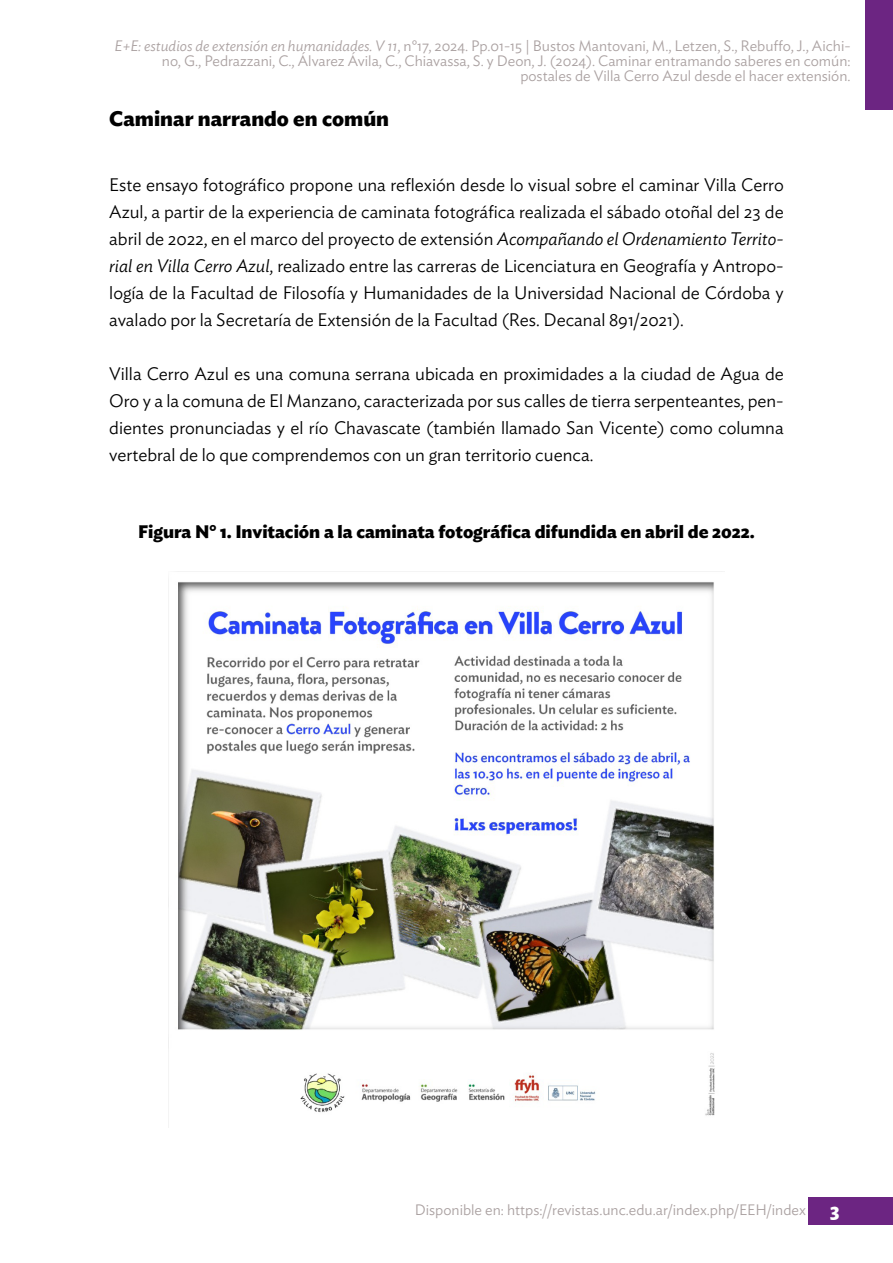
<style>
.page{position:relative;width:893px;height:1263px;background:#fff}
.page>*{position:absolute;margin:0;border:0;box-sizing:border-box;transform-origin:0 0}
.t1{font:700 21px "Ideal Sans";color:#000}
.t2{font:700 19.5px "Ideal Sans";color:#fff}
.t3{font:300 18px/27px "Ideal Sans";color:#000;text-align:justify}
.t4{font:700 18px "Ideal Sans";color:#000}
.t5{font:300 15px/15px "Ideal Sans";color:#aaa1a1;text-align:right}
.s1{font-style:italic}
</style>
<div class="page">
<div style="left:809px;top:1197px;width:84px;height:28px;background:#6c2582"></div>
<div style="left:865px;top:0;width:28px;height:110px;background:#6c2582"></div>
<img style="left:168px;top:579px;width:547px;height:549px">
<p class="t5" style="left:115px;top:37px;width:738px"><span class="s1">E+E: estudios de extensión en humanidades. V 11</span>, n°17, 2024. Pp.01-15 | Bustos Mantovani, M., Letzen, S., Rebuffo, J., Aichi&shy;no, G., Pedrazzani, C., Álvarez Ávila, C., Chiavassa, S. y Deon, J. (2024). Caminar entramando saberes en común: postales de Villa Cerro Azul desde el hacer extensión.</p>
<p class="t1" style="left:109px;top:102px;width:281px">Caminar narrando en común</p>
<p class="t3" style="left:109px;top:170px;width:676px">Este ensayo fotográfico propone una reflexión desde lo visual sobre el caminar Villa Cerro Azul, a partir de la experiencia de caminata fotográfica realizada el sábado otoñal del 23 de abril de 2022, en el marco del proyecto de extensión <span class="s1">Acompañando el Ordenamiento Territo&shy;rial en Villa Cerro Azul</span>, realizado entre las carreras de Licenciatura en Geografía y Antropo&shy;logía de la Facultad de Filosofía y Humanidades de la Universidad Nacional de Córdoba y avalado por la Secretaría de Extensión de la Facultad (Res. Decanal 891/2021).</p>
<p class="t3" style="left:109px;top:359px;width:676px">Villa Cerro Azul es una comuna serrana ubicada en proximidades a la ciudad de Agua de Oro y a la comuna de El Manzano, caracterizada por sus calles de tierra serpenteantes, pen&shy;dientes pronunciadas y el río Chavascate (también llamado San Vicente) como columna vertebral de lo que comprendemos con un gran territorio cuenca.</p>
<p class="t4" style="left:138px;top:517px;width:618px">Figura N° 1. Invitación a la caminata fotográfica difundida en abril de 2022.</p>
<p class="t5" style="left:415px;top:1201px;width:392px">Disponible en: https://revistas.unc.edu.ar/index.php/EEH/index</p>
<p class="t2" style="left:830px;top:1194px;width:11px">3</p>
</div>
